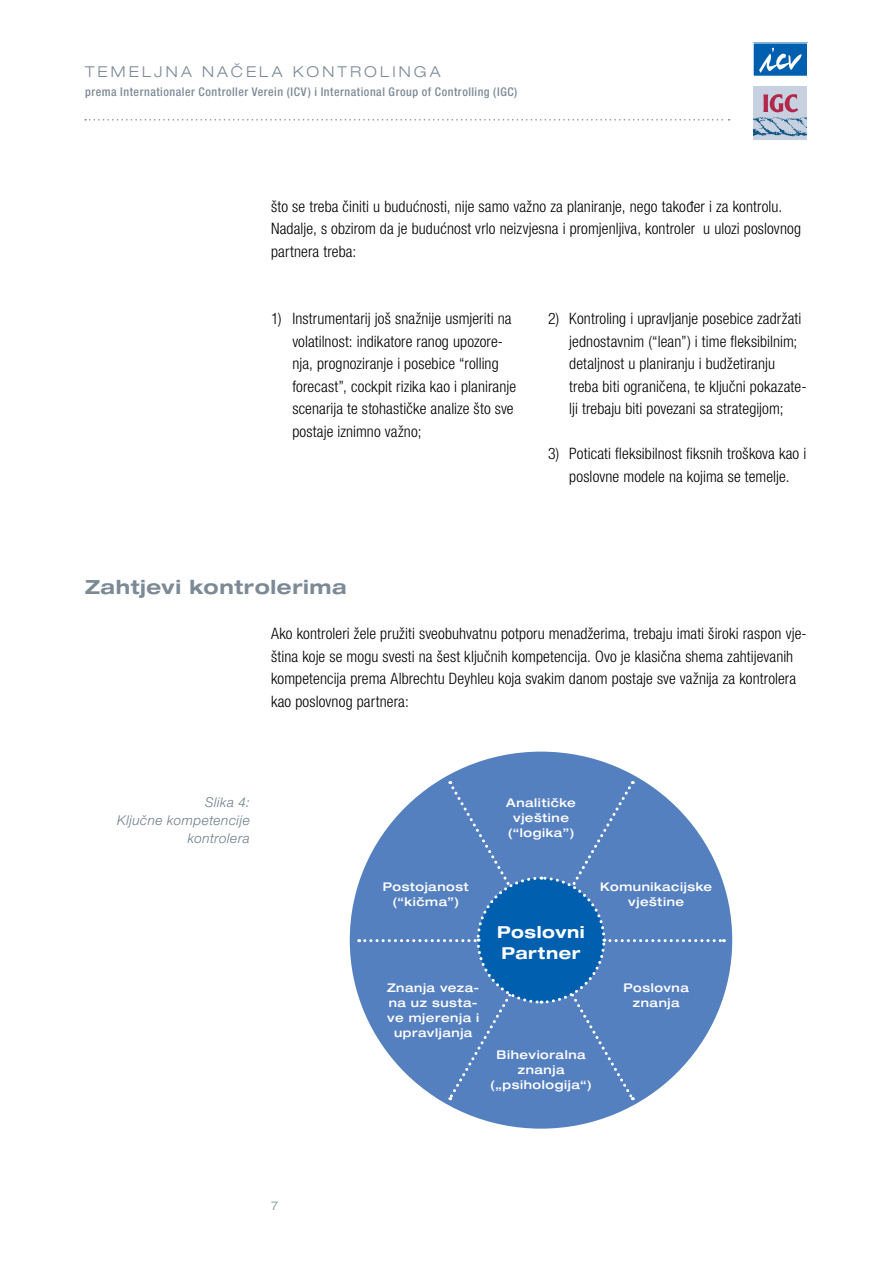
<style>
.page{position:relative;width:893px;height:1263px;background:#fff}
.page>*{position:absolute;margin:0;border:0;box-sizing:border-box;transform-origin:0 0}
.t1{font:700 expanded 19.5px "Helvetica Neue LT Pro";letter-spacing:.035em;color:#7c8a96}
.t2{font:700 expanded 16.5px/21px "Helvetica Neue LT Pro";letter-spacing:.035em;color:#fff}
.t3{font:300 condensed 15.75px/22.5px "Helvetica Neue LT Pro";letter-spacing:.01em;color:#000}
.t4{font:300 expanded 15px "Helvetica Neue LT Pro";letter-spacing:.21em;color:#7c8a96}
.t5{font:italic 300 13.5px/18px "Helvetica Neue LT Pro";letter-spacing:.04em;color:#6b7d89;text-align:right}
.t6{font:500 expanded 12px/15px "Helvetica Neue LT Pro";letter-spacing:.05em;color:#fff;text-align:center}
.t7{font:500 condensed 12px "Helvetica Neue LT Pro";letter-spacing:.045em;color:#7c8a96}
.t8{font:300 expanded 12px "Helvetica Neue LT Pro";color:#7c8a96}
</style>
<div class="page">
<svg style="left:85px;top:119px;width:644px;height:2px"></svg>
<div style="left:753px;top:43px;width:54px;height:33px;background:#0060af"></div>
<svg style="left:759px;top:48px;width:43px;height:25px"></svg>
<div style="left:753px;top:43px;width:55px;height:34px;border:1px solid #fff"></div>
<svg style="left:753px;top:86px;width:54px;height:54px"></svg>
<div style="left:754px;top:87px;width:53px;height:53px;background:#c8d1e0"></div>
<img style="left:754px;top:117px;width:53px;height:20px">
<svg style="left:763px;top:94px;width:35px;height:18px"></svg>
<div style="left:350px;top:752px;width:382px;height:377px;background:#5580c0;border-radius:50%"></div>
<svg style="left:448px;top:784px;width:185px;height:316px"></svg>
<svg style="left:359px;top:875px;width:365px;height:130px"></svg>
<p class="t4" style="left:85px;top:62px;width:357px">TEMELJNA NAČELA KONTROLINGA</p>
<p class="t7" style="left:85px;top:85px;width:434px">prema Internationaler Controller Verein (ICV) i International Group of Controlling (IGC)</p>
<p class="t3" style="left:271px;top:195px;width:531px">što se treba činiti u budućnosti, nije samo važno za planiranje, nego također i za kontrolu.<br>Nadalje, s obzirom da je budućnost vrlo neizvjesna i promjenljiva, kontroler u ulozi poslovnog partnera treba:</p>
<p class="t3" style="left:292px;top:307px;width:225px;text-indent:-21px">1) Instrumentarij još snažnije usmjeriti na volatilnost: indikatore ranog upozore&shy;nja, prognoziranje i posebice “rolling forecast”, cockpit rizika kao i planiranje scenarija te stohastičke analize što sve postaje iznimno važno;</p>
<p class="t3" style="left:569px;top:307px;width:239px;text-indent:-21px">2) Kontroling i upravljanje posebice zadržati jednostavnim (“lean”) i time fleksibilnim; detaljnost u planiranju i budžetiranju treba biti ograničena, te ključni pokazate&shy;lji trebaju biti povezani sa strategijom;</p>
<p class="t3" style="left:548px;top:442px;width:260px;text-align:center">3) Poticati fleksibilnost fiksnih troškova kao i poslovne modele na kojima se temelje.</p>
<p class="t1" style="left:85px;top:574px;width:263px">Zahtjevi kontrolerima</p>
<p class="t3" style="left:271px;top:622px;width:537px">Ako kontroleri žele pružiti sveobuhvatnu potporu menadžerima, trebaju imati široki raspon vje&shy;ština koje se mogu svesti na šest ključnih kompetencija. Ovo je klasična shema zahtijevanih kompetencija prema Albrechtu Deyhleu koja svakim danom postaje sve važnija za kontrolera kao poslovnog partnera:</p>
<p class="t5" style="left:117px;top:793px;width:134px">Slika 4:<br>Ključne kompetencije kontrolera</p>
<p class="t8" style="left:271px;top:1198px;width:9px">7</p>
<p class="t6" style="left:506px;top:795px;width:71px">Analitičke vještine (“logika”)</p>
<p class="t6" style="left:383px;top:879px;width:87px">Postojanost (“kičma”)</p>
<p class="t6" style="left:387px;top:980px;width:94px">Znanja veza&shy;na uz susta&shy;ve mjerenja i upravljanja</p>
<p class="t2" style="left:497px;top:921px;width:89px">Poslovni<br>Partner</p>
<p class="t6" style="left:600px;top:879px;width:113px">Komunikacijske vještine</p>
<p class="t6" style="left:624px;top:980px;width:67px">Poslovna znanja</p>
<p class="t6" style="left:490px;top:1047px;width:103px">Bihevioralna znanja („psihologija“)</p>
</div>
